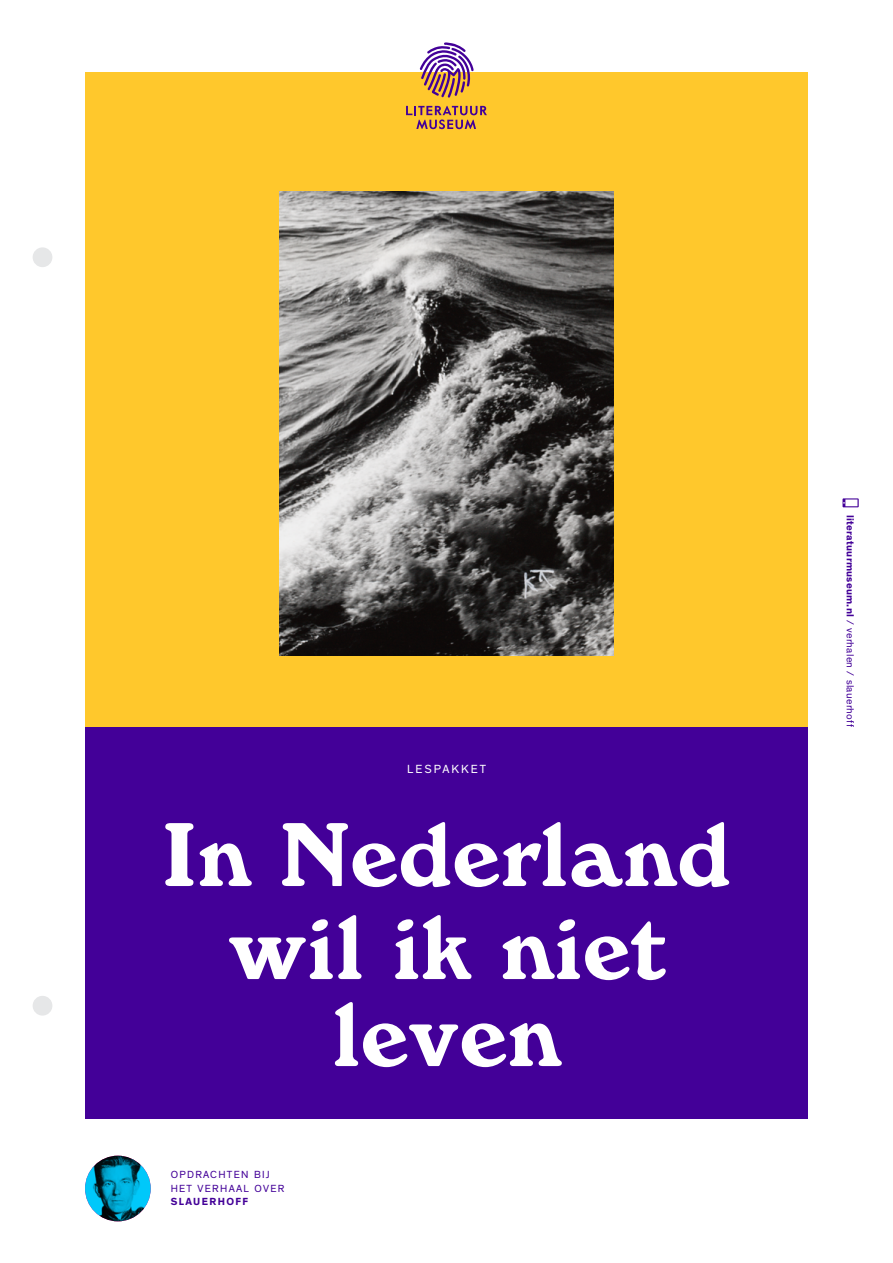
<style>
.page{position:relative;width:893px;height:1263px;background:#fff}
.page>*{position:absolute;margin:0;border:0;box-sizing:border-box;transform-origin:0 0}
.t1{font:88.5px/90px "Windsor BT";letter-spacing:.01em;color:#fff;text-align:center}
.t2{font:12px "Theinhardt";letter-spacing:.17em;color:#fff}
.t3{font:10.5px "Theinhardt";letter-spacing:.025em;color:#430098}
.t4{font:10.5px/13.5px "Theinhardt";letter-spacing:.11em;color:#430098}
.t5{font:700 10.5px "Theinhardt";letter-spacing:.135em;color:#430098}
.s1{font-weight:700}
</style>
<div class="page">
<div style="left:33px;top:247px;width:19px;height:20px;background:#e6e7e8;border-radius:50%"></div>
<div style="left:33px;top:996px;width:19px;height:19px;background:#e6e7e8;border-radius:50%"></div>
<div style="left:85px;top:72px;width:723px;height:947px;background:#ffc82c"></div>
<div style="left:85px;top:727px;width:723px;height:391px;background:#430098"></div>
<svg style="left:420px;top:42px;width:54px;height:56px"></svg>
<svg style="left:406px;top:106px;width:81px;height:23px"></svg>
<svg style="left:842px;top:498px;width:17px;height:9px"></svg>
<img style="left:85px;top:1156px;width:66px;height:65px;border-radius:33px">
<img style="left:280px;top:191px;width:333px;height:464px">
<p class="t2" style="left:407px;top:762px;width:80px">LESPAKKET</p>
<h1 class="t1" style="left:162px;top:810px;width:569px">In Nederland wil ik niet leven</h1>
<p class="t4" style="left:171px;top:1168px;width:115px">OPDRACHTEN BIJ<br>HET VERHAAL OVER</p>
<p class="t5" style="left:171px;top:1195px;width:79px">SLAUERHOFF</p>
<p class="t3" style="left:856px;top:515px;width:213px;rotate:90deg"><span class="s1">literatuurmuseum.nl</span> / verhalen / slauerhoff</p>
</div>
